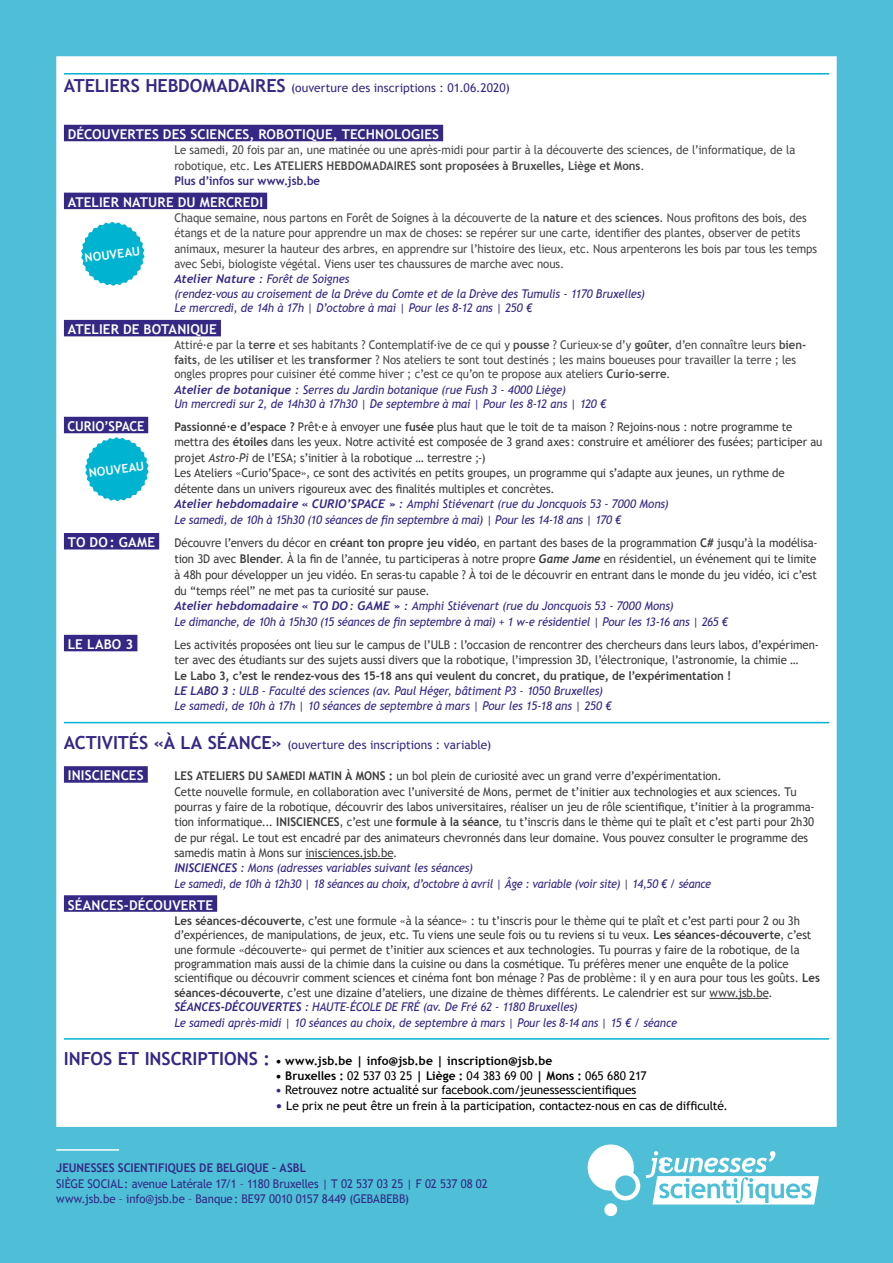
<style>
.page{position:relative;width:893px;height:1263px;background:#4ebfd7}
.page>*{position:absolute;margin:0;border:0;box-sizing:border-box;transform-origin:0 0}
.corps_de_texte{font:700 13.5px "Trebuchet MS";letter-spacing:.01em;color:#fff}
.Style_de_paragraphe{font:700 13.5px "Trebuchet MS";letter-spacing:-.005em;color:#fff;scale:.95 1}
.corps_de_texte-2{font:12px/15.3px "Trebuchet MS";letter-spacing:-.005em;color:#3b3b3b;scale:.95 1}
.corps_de_texte-3{font:italic 12px/14.4px "Trebuchet MS";letter-spacing:-.015em;color:#342884;scale:.95 1}
.corps_de_texte-4{font:12px/15.3px "Trebuchet MS";letter-spacing:-.005em;color:#494948;scale:.95 1}
.Style_de_paragraphe-2{font:12px/15.5px "Trebuchet MS";letter-spacing:-.01em;color:#3b3b3b;scale:.95 1}
.DOSS_titre_2{font:12px "Trebuchet MS";letter-spacing:-.005em;color:#000}
.corps_de_texte-5{font:12px "Trebuchet MS";color:#342884;scale:.95 1}
.corps_de_texte-6{font:12px "Trebuchet MS";color:#342884}
.DOSS_titre_2-2{font:700 12px "Trebuchet MS";letter-spacing:.01em;color:#000}
.t1{font:700 12px "Trebuchet MS";letter-spacing:.005em;color:#342884;scale:.95 1}
.t2{font:700 12px "Trebuchet MS";color:#fff}
.s1{font-weight:700;font-size:18px}
.s2{font-weight:700}
.s3{font-weight:700;color:#342884}
.s4{font-family:"Trebuchet";font-weight:700}
.s5{font-style:italic}
.s6{font-family:"Trebuchet";font-weight:700;font-style:italic}
.s7{font-size:18px;color:#342884}
.s8{font-weight:700;font-size:13.5px;color:#342884}
</style>
<div class="page">
<div style="left:56px;top:56px;width:781px;height:1071px;background:#fff"></div>
<hr style="left:56px;top:1149px;width:63px;height:2px;background:#fff">
<svg style="left:85px;top:437px;width:64px;height:64px;background:#42c6dc"></svg>
<svg style="left:81px;top:222px;width:64px;height:64px;background:#42c6dc"></svg>
<svg style="left:587px;top:1144px;width:232px;height:73px"></svg>
<p class="corps_de_texte-6" style="left:64px;top:80px;width:448px"><span class="s1">ATELIERS HEBDOMADAIRES</span> (ouverture des inscriptions : 01.06.2020)</p>
<p class="corps_de_texte" style="left:68px;top:126px;width:373px">DÉCOUVERTES DES SCIENCES, ROBOTIQUE, TECHNOLOGIES</p>
<p class="corps_de_texte-4" style="left:174px;top:143px;width:655px">Le samedi, 20 fois par an, une matinée ou une après-midi pour partir à la découverte des sciences, de l’informatique, de la robotique, etc. <span class="s2">Les ATELIERS HEBDOMADAIRES sont proposées à Bruxelles, Liège et Mons</span>.<br><span class="s3">Plus d’infos sur www.jsb.be</span></p>
<p class="corps_de_texte" style="left:68px;top:194px;width:197px">ATELIER NATURE DU MERCREDI</p>
<p class="corps_de_texte-4" style="left:174px;top:210px;width:678px">Chaque semaine, nous partons en Forêt de Soignes à la découverte de la <span class="s2">nature</span> et des <span class="s2">sciences</span>. Nous profitons des bois, des étangs et de la nature pour apprendre un max de choses: se repérer sur une carte, identifier des plantes, observer de petits animaux, mesurer la hauteur des arbres, en apprendre sur l’histoire des lieux, etc. Nous arpenterons les bois par tous les temps avec Sebi, biologiste végétal. Viens user tes chaussures de marche avec nous.</p>
<p class="corps_de_texte-3" style="left:174px;top:272px;width:497px"><span class="s4">Atelier Nature :</span> Forêt de Soignes<br>(rendez-vous au croisement de la Drève du Comte et de la Drève des Tumulis - 1170 Bruxelles)<br>Le mercredi, de 14h à 17h | D’octobre à mai | Pour les 8-12 ans | 250 €</p>
<p class="corps_de_texte" style="left:68px;top:321px;width:151px">ATELIER DE BOTANIQUE</p>
<p class="corps_de_texte-4" style="left:174px;top:338px;width:667px;line-height:14.4px">Attiré·e par la <span class="s2">terre</span> et ses habitants ? Contemplatif·ive de ce qui y <span class="s2">pousse</span> ? Curieux·se d’y <span class="s2">goûter</span>, d’en connaître leurs <span class="s2">bien&shy;faits</span>, de les <span class="s2">utiliser</span> et les <span class="s2">transformer</span> ? Nos ateliers te sont tout destinés ; les mains boueuses pour travailler la terre ; les ongles propres pour cuisiner été comme hiver ; c’est ce qu’on te propose aux ateliers <span class="s2">Curio-serre</span>.</p>
<p class="corps_de_texte-3" style="left:174px;top:382px;width:456px"><span class="s4">Atelier de botanique :</span> Serres du Jardin botanique (rue Fush 3 - 4000 Liège)<br>Un mercredi sur 2, de 14h30 à 17h30 | De septembre à mai | Pour les 8-12 ans | 120 €</p>
<p class="Style_de_paragraphe" style="left:68px;top:418px;width:83px">CURIO’SPACE</p>
<p class="Style_de_paragraphe-2" style="left:174px;top:419px;width:684px"><span class="s2">Passionné·e d’espace ?</span> Prêt·e à envoyer une <span class="s2">fusée</span> plus haut que le toit de ta maison ? Rejoins-nous : notre programme te mettra des <span class="s2">étoiles</span> dans les yeux. Notre activité est composée de 3 grand axes : construire et améliorer des fusées; participer au projet <span class="s5">Astro-Pi</span> de l’ESA; s’initier à la robotique … terrestre ;-)<br>Les Ateliers «Curio’Space», ce sont des activités en petits groupes, un programme qui s’adapte aux jeunes, un rythme de détente dans un univers rigoureux avec des finalités multiples et concrètes.</p>
<p class="corps_de_texte-3" style="left:174px;top:496px;width:522px;line-height:15.8px"><span class="s4">Atelier hebdomadaire « CURIO’SPACE » :</span> Amphi Stiévenart (rue du Joncquois 53 - 7000 Mons)<br>Le samedi, de 10h à 15h30 (10 séances de fin septembre à mai) | Pour les 14-18 ans | 170 €</p>
<p class="corps_de_texte" style="left:68px;top:534px;width:89px">TO DO: GAME</p>
<p class="corps_de_texte-2" style="left:174px;top:535px;width:679px;line-height:15.8px;text-align:justify">Découvre l’envers du décor en <span class="s2">créant ton propre jeu vidéo</span>, en partant des bases de la programmation <span class="s2">C#</span> jusqu’à la modélisa&shy;tion 3D avec <span class="s2">Blender</span>. À la fin de l’année, tu participeras à notre propre <span class="s6">Game Jame</span> en résidentiel, un événement qui te limite à 48h pour développer un jeu vidéo. En seras-tu capable ? À toi de le découvrir en entrant dans le monde du jeu vidéo, ici c’est du “temps réel” ne met pas ta curiosité sur pause.</p>
<p class="corps_de_texte-3" style="left:174px;top:598px;width:584px;line-height:15.8px"><span class="s4">Atelier hebdomadaire « TO DO: GAME » :</span> Amphi Stiévenart (rue du Joncquois 53 - 7000 Mons)<br>Le dimanche, de 10h à 15h30 (15 séances de fin septembre à mai) + 1 w-e résidentiel | Pour les 13-16 ans | 265 €</p>
<p class="corps_de_texte" style="left:68px;top:636px;width:67px">LE LABO 3</p>
<p class="corps_de_texte-2" style="left:174px;top:637px;width:680px">Les activités proposées ont lieu sur le campus de l’ULB : l’occasion de rencontrer des chercheurs dans leurs labos, d’expérimen&shy;ter avec des étudiants sur des sujets aussi divers que la robotique, l’impression 3D, l’électronique, l’astronomie, la chimie …<br><span class="s2">Le Labo 3, c’est le rendez-vous des 15-18 ans qui veulent du concret, du pratique, de l’expérimentation !</span></p>
<p class="corps_de_texte-3" style="left:174px;top:683px;width:461px;line-height:15.3px"><span class="s4">LE LABO 3 :</span> ULB - Faculté des sciences (av. Paul Héger, bâtiment P3 - 1050 Bruxelles)<br>Le samedi, de 10h à 17h | 10 séances de septembre à mars | Pour les 15-18 ans | 250 €</p>
<p class="corps_de_texte-6" style="left:64px;top:737px;width:429px"><span class="s1">ACTIVITÉS «À LA SÉANCE»</span> (ouverture des inscriptions : variable)</p>
<p class="corps_de_texte" style="left:68px;top:767px;width:77px">INISCIENCES</p>
<p class="corps_de_texte-2" style="left:174px;top:769px;width:578px"><span class="s2">LES ATELIERS DU SAMEDI MATIN À MONS :</span> un bol plein de curiosité avec un grand verre d’expérimentation.</p>
<p class="corps_de_texte-2" style="left:174px;top:784px;width:675px">Cette nouvelle formule, en collaboration avec l’université de Mons, permet de t’initier aux technologies et aux sciences. Tu pourras y faire de la robotique, découvrir des labos universitaires, réaliser un jeu de rôle scientifique, t’initier à la programma&shy;tion informatique... <span class="s2">INISCIENCES</span>, c’est une <span class="s2">formule à la séance</span>, tu t’inscris dans le thème qui te plaît et c’est parti pour 2h30 de pur régal. Le tout est encadré par des animateurs chevronnés dans leur domaine. Vous pouvez consulter le programme des samedis matin à Mons sur inisciences.jsb.be.</p>
<p class="corps_de_texte-3" style="left:174px;top:860px;width:567px;line-height:15.3px"><span class="s4">INISCIENCES :</span> Mons (adresses variables suivant les séances)<br>Le samedi, de 10h à 12h30 | 18 séances au choix, d’octobre à avril | Âge : variable (voir site) | 14,50 € / séance</p>
<p class="corps_de_texte" style="left:68px;top:896px;width:147px">SÉANCES-DÉCOUVERTE</p>
<p class="corps_de_texte-2" style="left:174px;top:913px;width:681px;line-height:14.4px"><span class="s2">Les séances-découverte</span>, c’est une formule «à la séance» : tu t’inscris pour le thème qui te plaît et c’est parti pour 2 ou 3h d’expériences, de manipulations, de jeux, etc. Tu viens une seule fois ou tu reviens si tu veux. <span class="s2">Les séances-découverte</span>, c’est une formule «découverte» qui permet de t’initier aux sciences et aux technologies. Tu pourras y faire de la robotique, de la programmation mais aussi de la chimie dans la cuisine ou dans la cosmétique. Tu préfères mener une enquête de la police scientifique ou découvrir comment sciences et cinéma font bon ménage ? Pas de problème: il y en aura pour tous les goûts. <span class="s2">Les séances-découverte</span>, c’est une dizaine d’ateliers, une dizaine de thèmes différents. Le calendrier est sur www.jsb.be.</p>
<p class="corps_de_texte-3" style="left:174px;top:999px;width:531px;line-height:15.3px"><span class="s4">SÉANCES-DÉCOUVERTES :</span> HAUTE-ÉCOLE DE FRÉ (av. De Fré 62 - 1180 Bruxelles)<br>Le samedi après-midi | 10 séances au choix, de septembre à mars | Pour les 8-14 ans | 15 € / séance</p>
<p class="DOSS_titre_2-2" style="left:64px;top:1053px;width:490px"><span class="s7">INFOS ET INSCRIPTIONS :</span> • www.jsb.be | info@jsb.be | inscription@jsb.be</p>
<p class="DOSS_titre_2" style="left:275px;top:1068px;width:373px"><span class="s2">• Bruxelles :</span> 02 537 03 25 <span class="s2">| Liège :</span> 04 383 69 00 <span class="s2">| Mons :</span> 065 680 217</p>
<p class="DOSS_titre_2" style="left:275px;top:1083px;width:362px"><span class="s3">•</span> Retrouvez notre actualité sur facebook.com/jeunessesscientifiques</p>
<p class="DOSS_titre_2" style="left:275px;top:1099px;width:454px"><span class="s8">•</span> Le prix ne peut être un frein à la participation, contactez-nous en cas de difficulté.</p>
<p class="t2" style="left:84px;top:250px;width:57px;rotate:-7deg">NOUVEAU</p>
<p class="t2" style="left:88px;top:465px;width:57px;rotate:-7deg">NOUVEAU</p>
<p class="t1" style="left:56px;top:1160px;width:264px">JEUNESSES SCIENTIFIQUES DE BELGIQUE – ASBL</p>
<p class="corps_de_texte-5" style="left:56px;top:1176px;width:456px">SIÈGE SOCIAL: avenue Latérale 17/1 – 1180 Bruxelles | T 02 537 03 25 | F 02 537 08 02</p>
<p class="corps_de_texte-5" style="left:56px;top:1192px;width:373px">www.jsb.be – info@jsb.be – Banque: BE97 0010 0157 8449 (GEBABEBB)</p>
</div>
